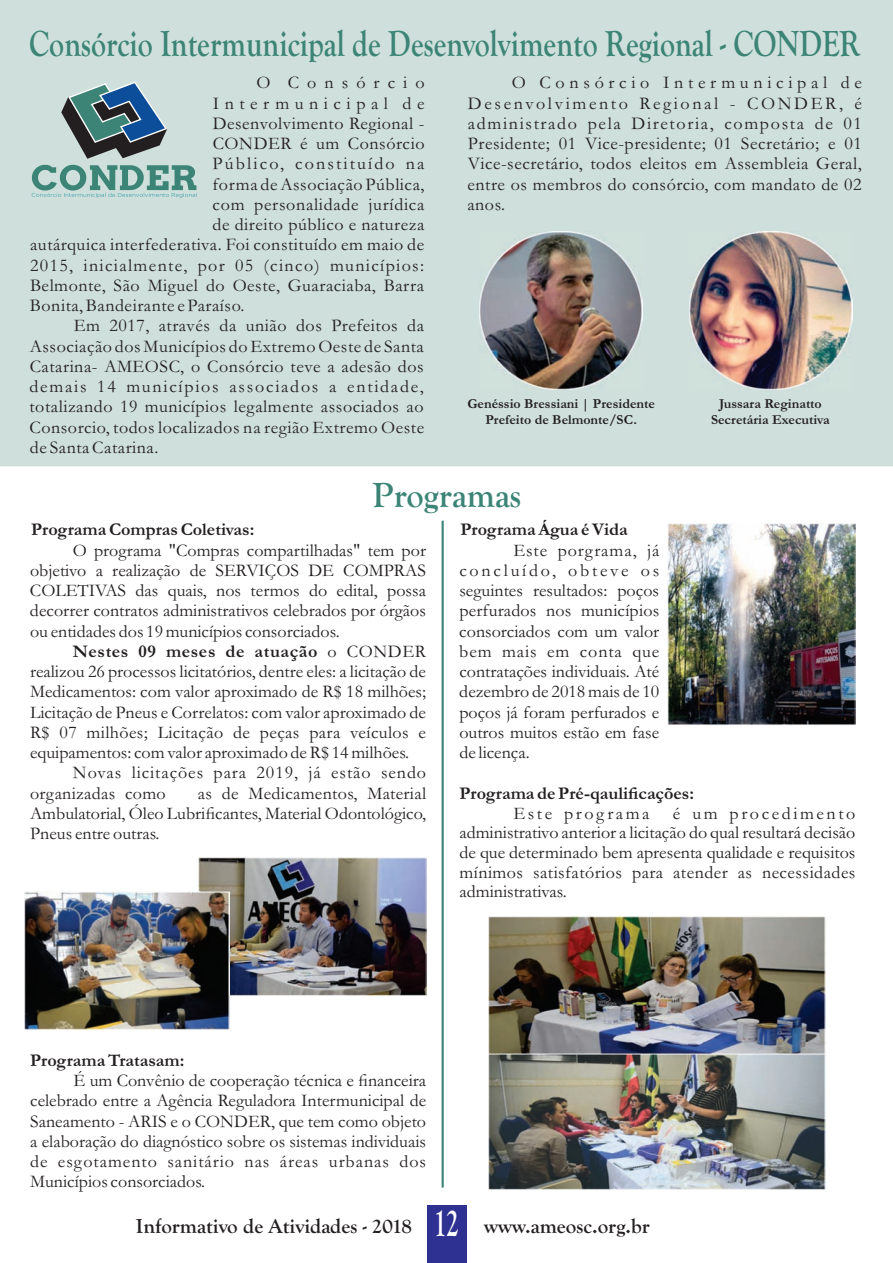
<style>
.page{position:relative;width:893px;height:1263px;background:#fff}
.page>*{position:absolute;margin:0;border:0;box-sizing:border-box;transform-origin:0 0}
.t1{font:700 37.5px "Goudy Old Style T";color:#3b8476;scale:.8 1}
.t2{font:700 36px "Goudy Old Style T";color:#3b8476;scale:.95 1}
.t3{font:700 21px "Goudy Old Style T";color:#231f20}
.t4{font:18px/20.2px "Garamond";letter-spacing:.03em;color:#231f20;text-align:justify}
.t5{font:18px "Garamond";color:#231f20}
.t6{font:700 18px "Garamond";color:#231f20}
.t7{font:18px "Garamond";letter-spacing:.075em;color:#231f20}
.t8{font:18px "Garamond";letter-spacing:.095em;color:#231f20}
.t9{font:18px "Garamond";letter-spacing:.05em;color:#231f20}
.t10{font:700 18px "Garamond";letter-spacing:.035em;color:#231f20}
.t11{font:18px "Garamond";letter-spacing:.12em;color:#231f20}
.t12{font:18px "Garamond";letter-spacing:.31em;color:#231f20}
.t13{font:18px "Garamond";letter-spacing:.145em;color:#231f20}
.t14{font:18px "Garamond";letter-spacing:.45em;color:#231f20}
.t15{font:700 13.8px/15.6px "Garamond";color:#231f20;text-align:center}
.s1{font-weight:400}
.s2{font-size:40.05px;color:#fff}
</style>
<div class="page">
<hr style="left:442px;top:521px;width:2px;height:666px;background:#3b8476">
<svg style="left:32px;top:165px;width:165px;height:33px;background:#8db7af"></svg>
<svg style="left:61px;top:81px;width:107px;height:78px;background:#6b868f"></svg>
<img style="left:480px;top:232px;width:163px;height:157px">
<img style="left:689px;top:232px;width:163px;height:157px">
<img style="left:199px;top:857px;width:227px;height:138px">
<img style="left:24px;top:891px;width:205px;height:138px">
<img style="left:489px;top:916px;width:337px;height:137px">
<img style="left:489px;top:1053px;width:337px;height:136px">
<img style="left:668px;top:523px;width:187px;height:203px">
<div style="left:427px;top:1205px;width:39px;height:58px;background:#2e3092"></div>
<h1 class="t1" style="left:29px;top:22px;width:1040px">Consórcio Intermunicipal de Desenvolvimento Regional - CONDER</h1>
<p class="t14" style="left:257px;top:77px;width:169px">O Consórcio</p>
<p class="t12" style="left:213px;top:97px;width:213px">Intermunicipal de</p>
<p class="t4" style="left:213px;top:115px;width:213px">Desenvolvimento Regional -</p>
<p class="t4" style="left:213px;top:136px;width:213px">CONDER é um Consórcio</p>
<p class="t11" style="left:213px;top:158px;width:213px">Público, constituído na</p>
<p class="t4" style="left:213px;top:176px;width:213px">forma de Associação Pública,</p>
<p class="t4" style="left:213px;top:196px;width:213px">com personalidade jurídica</p>
<p class="t4" style="left:213px;top:217px;width:213px">de direito público e natureza</p>
<p class="t4" style="left:30px;top:237px;width:396px">autárquica interfederativa. Foi constituído em maio de</p>
<p class="t7" style="left:30px;top:259px;width:396px">2015, inicialmente, por 05 (cinco) municípios:</p>
<p class="t4" style="left:30px;top:277px;width:396px">Belmonte, São Miguel do Oeste, Guaraciaba, Barra</p>
<p class="t4" style="left:30px;top:298px;width:216px">Bonita, Bandeirante e Paraíso.</p>
<p class="t4" style="left:74px;top:318px;width:352px">Em 2017, através da união dos Prefeitos da</p>
<p class="t4" style="left:30px;top:338px;width:396px">Associação dos Municípios do Extremo Oeste de Santa</p>
<p class="t4" style="left:30px;top:358px;width:396px">Catarina- AMEOSC, o Consórcio teve a adesão dos</p>
<p class="t8" style="left:30px;top:380px;width:396px">demais 14 municípios associados a entidade,</p>
<p class="t4" style="left:30px;top:399px;width:396px">totalizando 19 municípios legalmente associados ao</p>
<p class="t4" style="left:29px;top:419px;width:396px">Consorcio, todos localizados na região Extremo Oeste</p>
<p class="t4" style="left:30px;top:439px;width:130px">de Santa Catarina.</p>
<p class="t4" style="left:467px;top:75px;width:396px;text-indent:44px">O Consórcio Intermunicipal de Desenvolvimento Regional - CONDER, é administrado pela Diretoria, composta de 01<br>Presidente; 01 Vice-presidente; 01 Secretário; e 01<br>Vice-secretário, todos eleitos em Assembleia Geral, entre os membros do consórcio, com mandato de 02 anos.</p>
<p class="t15" style="left:467px;top:398px;width:189px">Genéssio Bressiani | Presidente<br>Prefeito de Belmonte/SC.</p>
<p class="t15" style="left:711px;top:398px;width:120px">Jussara Reginatto<br>Secretária Executiva</p>
<h2 class="t2" style="left:373px;top:475px;width:158px">Programas</h2>
<p class="t6" style="left:31px;top:523px;width:225px">Programa Compras Coletivas:</p>
<p class="t4" style="left:30px;top:542px;width:398px;text-indent:43px">O programa "Compras compartilhadas" tem por objetivo a realização de SERVIÇOS DE COMPRAS COLETIVAS das quais, nos termos do edital, possa decorrer contratos administrativos celebrados por órgãos ou entidades dos 19 municípios consorciados.</p>
<p class="t10" style="left:73px;top:645px;width:355px">Nestes 09 meses de atuação <span class="s1">o CONDER</span></p>
<p class="t5" style="left:30px;top:665px;width:397px">realizou 26 processos licitatórios, dentre eles: a licitação de</p>
<p class="t5" style="left:30px;top:685px;width:397px">Medicamentos: com valor aproximado de R$ 18 milhões;</p>
<p class="t5" style="left:30px;top:706px;width:397px">Licitação de Pneus e Correlatos: com valor aproximado de</p>
<p class="t4" style="left:30px;top:724px;width:398px">R$ 07 milhões; Licitação de peças para veículos e</p>
<p class="t5" style="left:30px;top:746px;width:381px">equipamentos: com valor aproximado de R$ 14 milhões.</p>
<p class="t9" style="left:73px;top:766px;width:355px">Novas licitações para 2019, já estão sendo</p>
<p class="t4" style="left:30px;top:785px;width:137px">organizadas como</p>
<p class="t4" style="left:30px;top:785px;width:397px;text-indent:168px">as de Medicamentos, Material Ambulatorial, Óleo Lubrificantes, Material Odontológico, Pneus entre outras.</p>
<p class="t6" style="left:460px;top:523px;width:169px">Programa Água é Vida</p>
<p class="t4" style="left:459px;top:542px;width:202px;text-indent:54px">Este porgrama, já concluído, obteve os seguintes resultados: poços perfurados nos municípios consorciados com um valor bem mais em conta que contratações individuais. Até dezembro de 2018 mais de 10 poços já foram perfurados e outros muitos estão em fase de licença.</p>
<p class="t6" style="left:459px;top:787px;width:236px">Programa de Pré-qaulificações:</p>
<p class="t13" style="left:513px;top:807px;width:138px">Este programa</p>
<p class="t4" style="left:459px;top:805px;width:398px;line-height:19.6px;text-indent:213px">é um procedimento administrativo anterior a licitação do qual resultará decisão de que determinado bem apresenta qualidade e requisitos mínimos satisfatórios para atender as necessidades administrativas.</p>
<p class="t6" style="left:30px;top:1054px;width:156px">Programa Tratasam:</p>
<p class="t4" style="left:30px;top:1072px;width:398px;text-indent:44px">É um Convênio de cooperação técnica e financeira celebrado entre a Agência Reguladora Intermunicipal de Saneamento - ARIS e o CONDER, que tem como objeto a elaboração do diagnóstico sobre os sistemas individuais de esgotamento sanitário nas áreas urbanas dos Municípios consorciados.</p>
<p class="t3" style="left:136px;top:1214px;width:515px">Informativo de Atividades - 2018 <span class="s2">12</span> www.ameosc.org.br</p>
</div>
